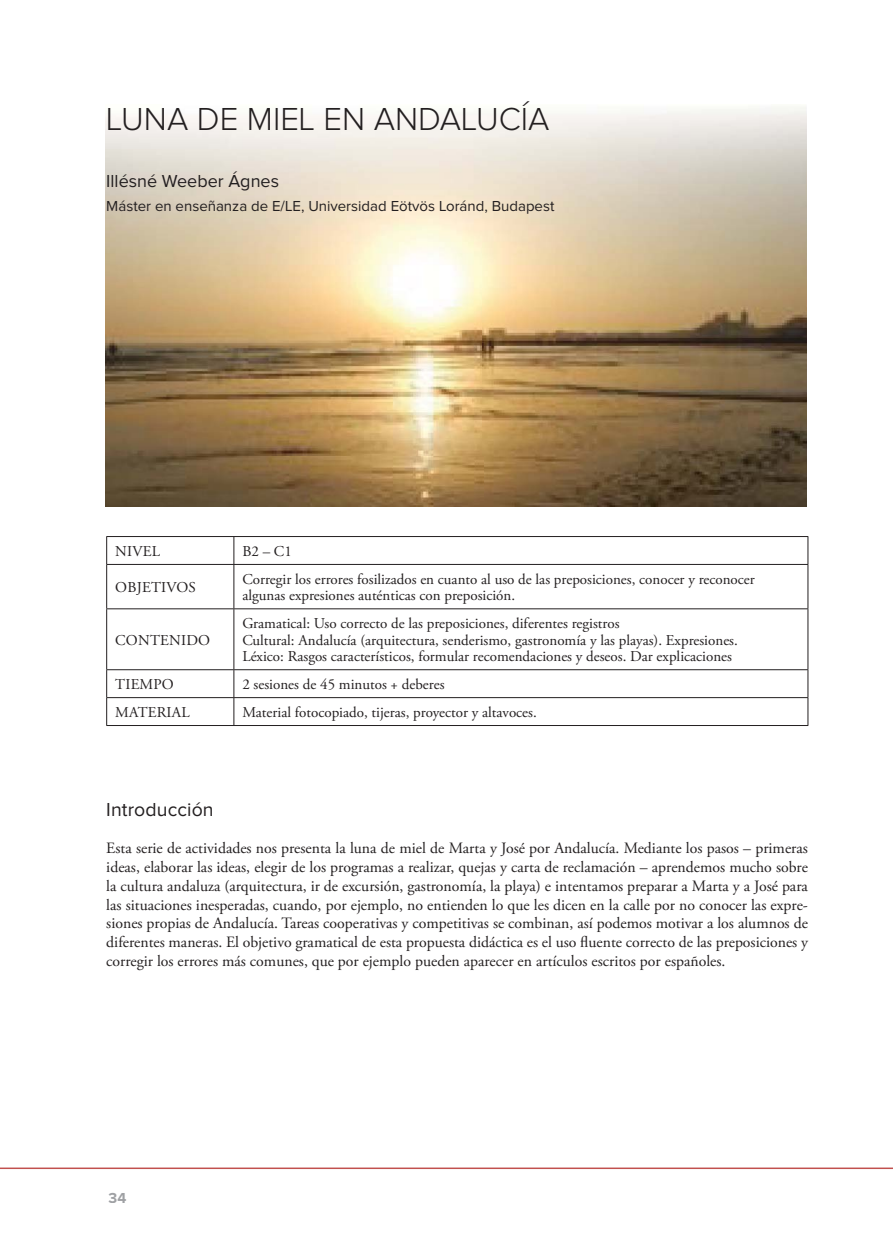
<style>
.page{position:relative;width:893px;height:1259px;background:#fff}
.page>*{position:absolute;margin:0;border:0;box-sizing:border-box;transform-origin:0 0}
.t1{font:300 33px "Proxima Nova";color:#231f20}
.t2{font:19.5px "Proxima Nova";letter-spacing:.005em;color:#231f20}
.t3{font:18px "Proxima Nova";color:#231f20}
.t4{font:15.75px/18.8px "Adobe Garamond Pro";color:#231f20;text-align:justify}
.t5{font:15px/16.5px "Adobe Garamond Pro";color:#231f20}
.t6{font:15px "Proxima Nova";color:#231f20}
.t7{font:700 15px "Proxima Nova";color:#9fa1a4}
</style>
<div class="page">
<hr style="left:0;top:1167px;width:893px;height:2px;background:#c1504e">
<img style="left:105px;top:106px;width:702px;height:401px">
<hr style="left:106px;top:536px;width:702px;height:1px;background:#231f20">
<hr style="left:106px;top:564px;width:702px;height:1px;background:#231f20">
<hr style="left:106px;top:608px;width:702px;height:1px;background:#231f20">
<hr style="left:106px;top:669px;width:702px;height:1px;background:#231f20">
<hr style="left:106px;top:697px;width:702px;height:1px;background:#231f20">
<hr style="left:106px;top:725px;width:702px;height:1px;background:#231f20">
<svg style="left:106px;top:537px;width:1px;height:27px"></svg>
<hr style="left:106px;top:565px;width:1px;height:43px;background:#231f20">
<hr style="left:106px;top:609px;width:1px;height:60px;background:#231f20">
<svg style="left:106px;top:670px;width:1px;height:55px"></svg>
<svg style="left:233px;top:537px;width:1px;height:27px"></svg>
<svg style="left:808px;top:537px;width:1px;height:27px"></svg>
<hr style="left:233px;top:565px;width:1px;height:43px;background:#231f20">
<hr style="left:808px;top:565px;width:1px;height:43px;background:#231f20">
<hr style="left:233px;top:609px;width:1px;height:60px;background:#231f20">
<hr style="left:808px;top:609px;width:1px;height:60px;background:#231f20">
<svg style="left:233px;top:670px;width:1px;height:55px"></svg>
<svg style="left:808px;top:670px;width:1px;height:55px"></svg>
<h1 class="t1" style="left:106px;top:108px;width:445px">LUNA DE MIEL EN ANDALUCÍA</h1>
<p class="t3" style="left:106px;top:175px;width:174px">Illésné Weeber Ágnes</p>
<p class="t6" style="left:106px;top:201px;width:450px">Máster en enseñanza de E/LE, Universidad Eötvös Loránd, Budapest</p>
<p class="t5" style="left:115px;top:544px;width:46px">NIVEL</p>
<p class="t5" style="left:242px;top:544px;width:51px">B2 – C1</p>
<p class="t5" style="left:115px;top:580px;width:82px">OBJETIVOS</p>
<p class="t5" style="left:242px;top:572px;width:514px">Corregir los errores fosilizados en cuanto al uso de las preposiciones, conocer y reconocer algunas expresiones auténticas con preposición.</p>
<p class="t5" style="left:115px;top:633px;width:96px">CONTENIDO</p>
<p class="t5" style="left:242px;top:616px;width:497px">Gramatical: Uso correcto de las preposiciones, diferentes registros<br>Cultural: Andalucía (arquitectura, senderismo, gastronomía y las playas). Expresiones.<br>Léxico: Rasgos característicos, formular recomendaciones y deseos. Dar explicaciones</p>
<p class="t5" style="left:115px;top:677px;width:60px">TIEMPO</p>
<p class="t5" style="left:242px;top:677px;width:204px">2 sesiones de 45 minutos + deberes</p>
<p class="t5" style="left:115px;top:705px;width:76px">MATERIAL</p>
<p class="t5" style="left:242px;top:705px;width:296px">Material fotocopiado, tijeras, proyector y altavoces.</p>
<p class="t2" style="left:106px;top:803px;width:109px">Introducción</p>
<p class="t4" style="left:106px;top:840px;width:703px">Esta serie de actividades nos presenta la luna de miel de Marta y José por Andalucía. Mediante los pasos – primeras ideas, elaborar las ideas, elegir de los programas a realizar, quejas y carta de reclamación – aprendemos mucho sobre la cultura andaluza (arquitectura, ir de excursión, gastronomía, la playa) e intentamos preparar a Marta y a José para las situaciones inesperadas, cuando, por ejemplo, no entienden lo que les dicen en la calle por no conocer las expre&shy;siones propias de Andalucía. Tareas cooperativas y competitivas se combinan, así podemos motivar a los alumnos de diferentes maneras. El objetivo gramatical de esta propuesta didáctica es el uso fluente correcto de las preposiciones y corregir los errores más comunes, que por ejemplo pueden aparecer en artículos escritos por españoles.</p>
<p class="t7" style="left:108px;top:1193px;width:20px">34</p>
</div>
